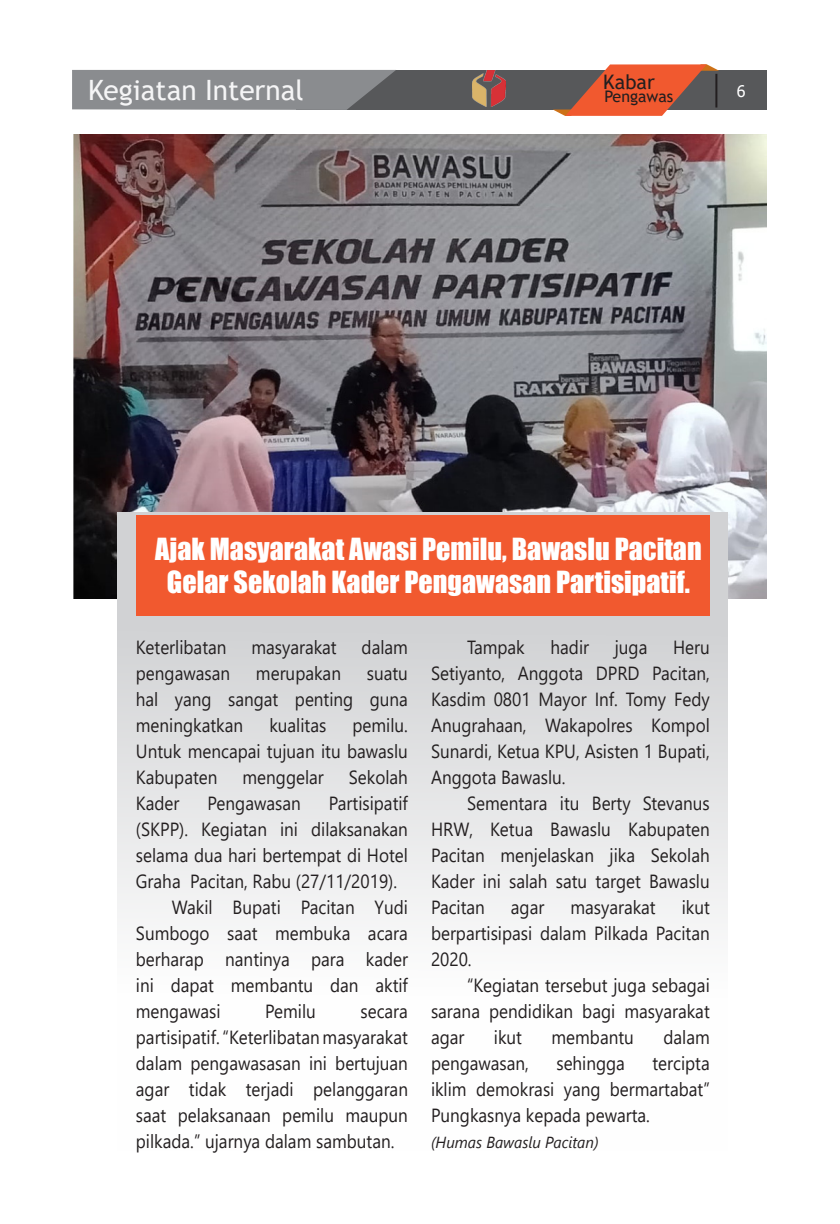
<style>
.page{position:relative;width:840px;height:1224px;background:#fff}
.page>*{position:absolute;margin:0;border:0;box-sizing:border-box;transform-origin:0 0}
.t1{font:28px/33.6px "Impact";color:#fff;text-align:center}
.t2{font:28px "Trebuchet MS";color:#f5f5f6}
.t3{font:20px "Trebuchet MS";color:#231f20}
.t4{font:19px/26px "Segoe UI";color:#231f20;text-align:justify;scale:.9 1}
.t5{font:italic 16px "Segoe UI";color:#231f20;scale:.95 1}
.t6{font:16px "Trebuchet MS";color:#231f20}
.t7{font:16px "Tahoma";color:#fff}
</style>
<div class="page">
<div style="left:296px;top:70px;width:470px;height:39px;background:#57585a"></div>
<svg style="left:72px;top:70px;width:324px;height:40px;background:#87888b"></svg>
<svg style="left:552px;top:64px;width:166px;height:52px"></svg>
<img style="left:472px;top:70px;width:33px;height:37px">
<img style="left:73px;top:134px;width:693px;height:465px">
<div style="left:117px;top:513px;width:611px;height:638px;background:linear-gradient(to bottom,#ccc8c9,#fff)"></div>
<div style="left:136px;top:515px;width:573px;height:101px;background:#f1592f"></div>
<p class="t3" style="left:603px;top:69px;width:53px">Kabar</p>
<p class="t6" style="left:604px;top:87px;width:70px">Pengawas</p>
<p class="t2" style="left:88px;top:73px;width:217px">Kegiatan Internal</p>
<p class="t7" style="left:736px;top:80px;width:10px">6</p>
<p class="t1" style="left:155px;top:531px;width:547px">Ajak Masyarakat Awasi Pemilu, Bawaslu Pacitan<br>Gelar Sekolah Kader Pengawasan Partisipatif.</p>
<p class="t4" style="left:136px;top:633px;width:102px">Keterlibatan</p>
<p class="t4" style="left:251px;top:633px;width:96px">masyarakat</p>
<p class="t4" style="left:361px;top:633px;width:53px">dalam</p>
<p class="t4" style="left:136px;top:659px;width:106px">pengawasan</p>
<p class="t4" style="left:256px;top:659px;width:96px">merupakan</p>
<p class="t4" style="left:136px;top:659px;width:304px;text-indent:231px">suatu hal yang sangat penting guna meningkatkan</p>
<p class="t4" style="left:136px;top:711px;width:303px;text-indent:216px">pemilu.<br>Untuk mencapai tujuan itu bawaslu Kabupaten</p>
<p class="t4" style="left:269px;top:711px;width:65px">kualitas</p>
<p class="t4" style="left:242px;top:763px;width:92px">menggelar</p>
<p class="t4" style="left:348px;top:763px;width:67px">Sekolah</p>
<p class="t4" style="left:136px;top:789px;width:304px;text-indent:193px">Partisipatif (SKPP). Kegiatan ini dilaksanakan selama dua hari bertempat di Hotel Graha Pacitan, Rabu (27/11/2019).</p>
<p class="t4" style="left:136px;top:893px;width:304px;text-indent:36px">Wakil Bupati Pacitan Yudi Sumbogo saat membuka acara berharap nantinya para kader ini dapat membantu dan aktif mengawasi</p>
<p class="t4" style="left:136px;top:789px;width:50px">Kader</p>
<p class="t4" style="left:207px;top:789px;width:105px">Pengawasan</p>
<p class="t4" style="left:265px;top:997px;width:58px">Pemilu</p>
<p class="t4" style="left:136px;top:997px;width:304px;text-indent:224px">secara partisipatif. “Keterlibatan masyarakat dalam pengawasasan ini bertujuan agar tidak terjadi pelanggaran saat pelaksanaan pemilu maupun pilkada.” ujarnya dalam sambutan.</p>
<p class="t4" style="left:467px;top:633px;width:66px">Tampak</p>
<p class="t4" style="left:550px;top:633px;width:44px">hadir</p>
<p class="t4" style="left:614px;top:633px;width:38px">juga</p>
<p class="t4" style="left:431px;top:633px;width:311px;text-indent:242px">Heru Setiyanto, Anggota DPRD Pacitan, Kasdim 0801 Mayor Inf. Tomy Fedy Anugrahaan, Wakapolres Kompol Sunardi, Ketua KPU, Asisten 1 Bupati, Anggota Bawaslu.</p>
<p class="t4" style="left:431px;top:789px;width:311px;text-indent:36px">Sementara itu Berty Stevanus HRW, Ketua Bawaslu Kabupaten Pacitan menjelaskan jika Sekolah Kader ini salah satu target Bawaslu Pacitan</p>
<p class="t4" style="left:431px;top:893px;width:311px;text-indent:250px">ikut berpartisipasi dalam Pilkada Pacitan 2020.</p>
<p class="t4" style="left:431px;top:971px;width:311px;text-indent:36px">“Kegiatan tersebut juga sebagai sarana pendidikan bagi masyarakat agar</p>
<p class="t4" style="left:510px;top:893px;width:39px">agar</p>
<p class="t4" style="left:570px;top:893px;width:96px">masyarakat</p>
<p class="t4" style="left:493px;top:1023px;width:33px">ikut</p>
<p class="t4" style="left:551px;top:1023px;width:93px">membantu</p>
<p class="t4" style="left:663px;top:1023px;width:53px">dalam</p>
<p class="t4" style="left:431px;top:1049px;width:110px">pengawasan,</p>
<p class="t4" style="left:556px;top:1049px;width:78px">sehingga</p>
<p class="t4" style="left:431px;top:1049px;width:311px;text-indent:221px">tercipta iklim demokrasi yang bermartabat” Pungkasnya kepada pewarta.</p>
<p class="t5" style="left:431px;top:1128px;width:178px">(Humas Bawaslu Pacitan)</p>
</div>
